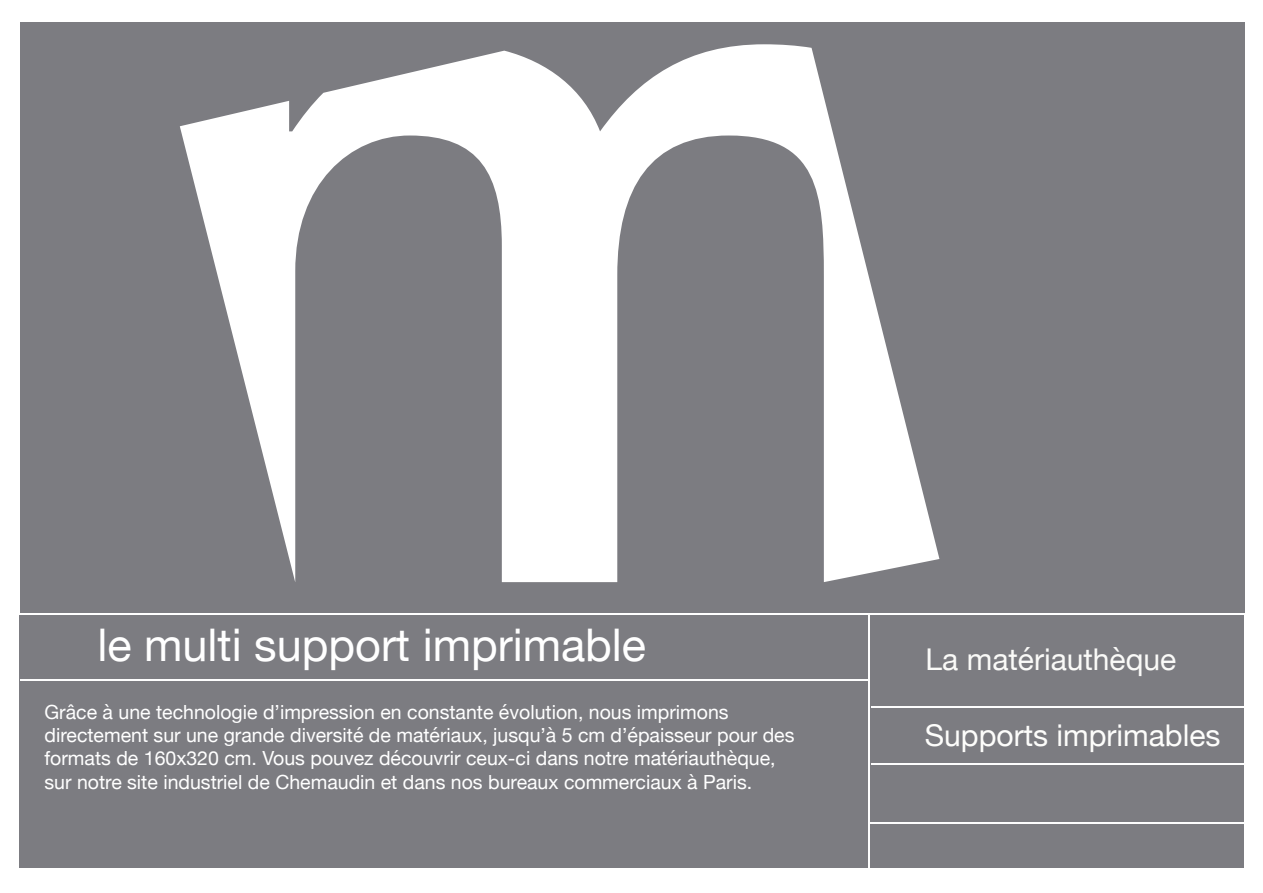
<style>
.page{position:relative;width:1263px;height:893px;background:#fff}
.page>*{position:absolute;margin:0;border:0;box-sizing:border-box;transform-origin:0 0}
.t1{font:45px "Helvetica Neue";color:#fff}
.t2{font:30px "Helvetica Neue";color:#fdfdfb}
.t3{font:30px "Helvetica Neue";color:#fafaf8}
.t4{font:19.5px/23.4px "Helvetica Neue";color:#fff}
</style>
<div class="page">
<div style="left:20px;top:616px;width:1224px;height:252px;background:#7c7c81"></div>
<hr style="left:868px;top:564px;width:1px;height:303px;background:#fdfdfd">
<hr style="left:20px;top:679px;width:848px;height:1px;background:#fdfdfd">
<div style="left:20px;top:23px;width:1224px;height:590px;background:#7c7c81"></div>
<svg style="left:180px;top:44px;width:759px;height:538px"></svg>
<hr style="left:871px;top:763px;width:374px;height:2px;background:#fdfdfd">
<hr style="left:871px;top:706px;width:374px;height:2px;background:#fdfdfd">
<hr style="left:869px;top:822px;width:376px;height:2px;background:#fdfdfd">
<h1 class="t1" style="left:98px;top:613px;width:550px">le multi support imprimable</h1>
<p class="t4" style="left:45px;top:701px;width:751px">Grâce à une technologie d’impression en constante évolution, nous imprimons directement sur une grande diversité de matériaux, jusqu’à 5 cm d’épaisseur pour des formats de 160x320 cm. Vous pouvez découvrir ceux-ci dans notre matériauthèque, sur notre site industriel de Chemaudin et dans nos bureaux commerciaux à Paris.</p>
<h2 class="t3" style="left:926px;top:638px;width:252px">La matériauthèque</h2>
<h2 class="t2" style="left:925px;top:714px;width:297px">Supports imprimables</h2>
</div>
